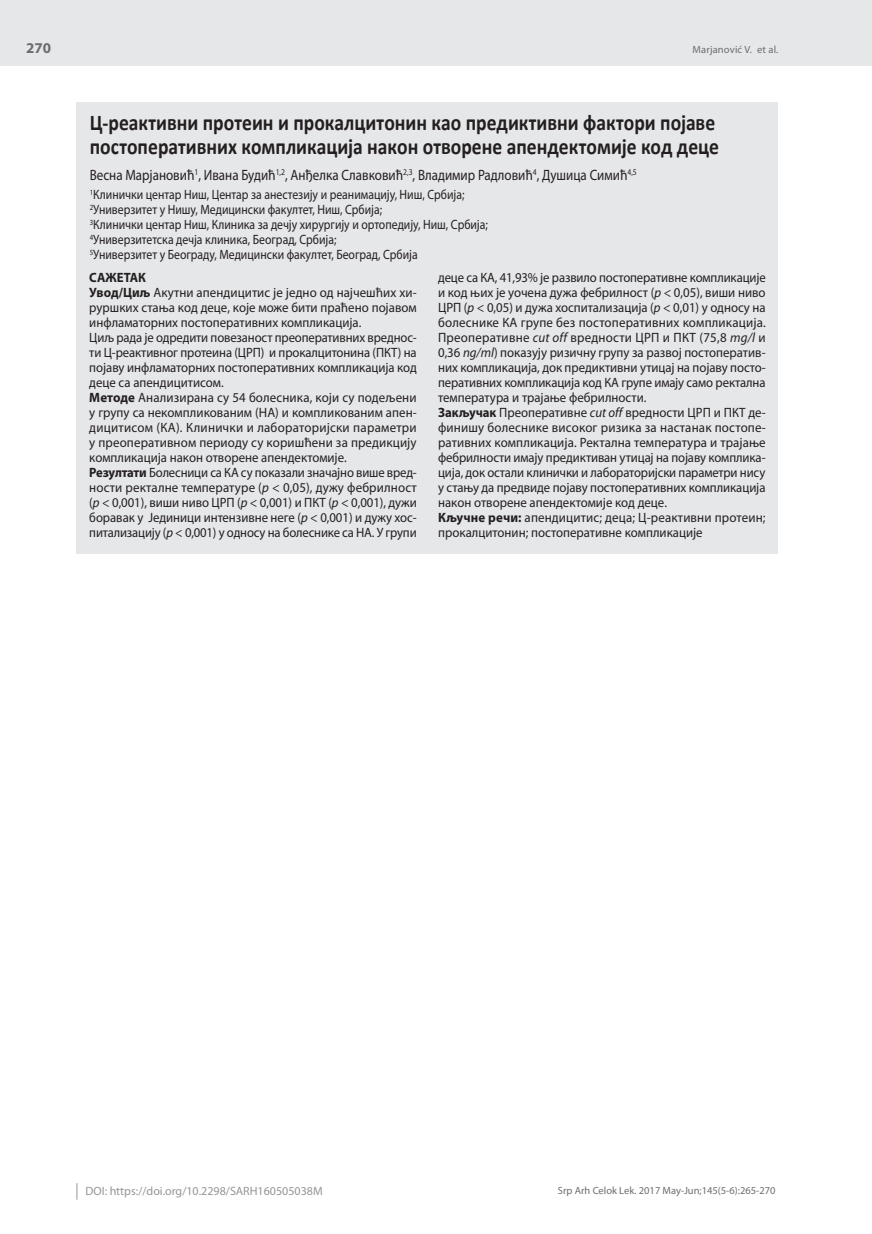
<style>
.page{position:relative;width:872px;height:1234px;background:#fff}
.page>*{position:absolute;margin:0;border:0;box-sizing:border-box;transform-origin:0 0}
.t1{font:700 22.5px/24px "Calibri";color:#231f20;scale:.87 1}
.t2{font:15px "Myriad Pro";color:#231f20;scale:.87 1}
.t3{font:700 15px "Myriad Pro";color:#6c6d70}
.t4{font:13.5px/15px "Myriad Pro";color:#231f20;scale:.94 1}
.t5{font:13.5px/15px "Myriad Pro";color:#231f20;scale:.95 1}
.t6{font:13.5px/15px "Myriad Pro";color:#231f20;scale:.87 1}
.t7{font:12px "Myriad Pro";color:#939598}
.t8{font:10.5px "Myriad Pro";color:#6c6d70}
.s1{font-weight:700}
.s2{font-style:italic}
</style>
<div class="page">
<div style="left:0;top:0;width:872px;height:66px;background:#e6e7e9"></div>
<svg style="left:77px;top:1183px;width:1px;height:16px"></svg>
<hr style="left:871px;top:0;width:1px;height:66px;background:#939598">
<div style="left:77px;top:102px;width:701px;height:451px;background:#e6e7e9"></div>
<p class="t3" style="left:26px;top:38px;width:26px">270</p>
<p class="t8" style="left:692px;top:43px;width:87px">Marjanović V. et al.</p>
<h1 class="t1" style="left:90px;top:110px;width:725px">Ц-реактивни протеин и прокалцитонин као предиктивни фактори појаве постоперативних компликација након отворене апендектомије код деце</h1>
<p class="t2" style="left:90px;top:166px;width:630px">Весна Марјановић<sup>1</sup>, Ивана Будић<sup>1,2</sup>, Анђелка Славковић<sup>2,3</sup>, Владимир Радловић<sup>4</sup>, Душица Симић<sup>4,5</sup></p>
<p class="t6" style="left:90px;top:187px;width:459px"><sup>1</sup>Клинички центар Ниш, Центар за анестезију и реанимацију, Ниш, Србија; <sup>2</sup>Универзитет у Нишу, Медицински факултет, Ниш, Србија;<br><sup>3</sup>Клинички центар Ниш, Клиника за дечју хирургију и ортопедију, Ниш, Србија; <sup>4</sup>Универзитетска дечја клиника, Београд, Србија;<br><sup>5</sup>Универзитет у Београду, Медицински факултет, Београд, Србија</p>
<p class="t5" style="left:89px;top:270px;width:346px"><span class="s1">САЖЕТАК<br>Увод/Циљ</span> Акутни апендицитис је једно од најчешћих хи&shy;руршких стања код деце, које може бити праћено појавом инфламаторних постоперативних компликација.<br>Циљ рада је одредити повезаност преоперативних вреднос&shy;ти Ц-реактивног протеина (ЦРП) и прокалцитонина (ПКТ) на појаву инфламаторних постоперативних компликација код деце са апендицитисом.<br><span class="s1">Методе</span> Анализирана су 54 болесника, који су подељени у групу са некомпликованим (НА) и компликованим апен&shy;дицитисом (КА). Клинички и лабораторијски параметри у преоперативном периоду су коришћени за предикцију компликација након отворене апендектомије.<br><span class="s1">Резултати</span> Болесници са КА су показали значајно више вред&shy;ности ректалне температуре (<span class="s2">p</span> &lt; 0,05), дужу фебрилност (<span class="s2">p</span> &lt; 0,001), виши ниво ЦРП (<span class="s2">p</span> &lt; 0,001) и ПКТ (<span class="s2">p</span> &lt; 0,001), дужи боравак у Јединици интензивне неге (<span class="s2">p</span> &lt; 0,001) и дужу хос&shy;питализацију (<span class="s2">p</span> &lt; 0,001) у односу на болеснике са НА. У групи</p>
<p class="t4" style="left:438px;top:270px;width:350px">деце са КА, 41,93% је развило постоперативне компликације и код њих је уочена дужа фебрилност (<span class="s2">p</span> &lt; 0,05), виши ниво ЦРП (<span class="s2">p</span> &lt; 0,05) и дужа хоспитализација (<span class="s2">p</span> &lt; 0,01) у односу на болеснике КА групе без постоперативних компликација.<br>Преоперативне <span class="s2">cut off</span> вредности ЦРП и ПКТ (75,8 <span class="s2">mg/l</span> и 0,36 <span class="s2">ng/ml</span>) показују ризичну групу за развој постоператив&shy;них компликација, док предиктивни утицај на појаву посто&shy;перативних компликација код КА групе имају само ректална температура и трајање фебрилности.<br><span class="s1">Закључак</span> Преоперативне <span class="s2">cut off</span> вредности ЦРП и ПКТ де&shy;финишу болеснике високог ризика за настанак постопе&shy;ративних компликација. Ректална температура и трајање фебрилности имају предиктиван утицај на појаву комплика&shy;ција, док остали клинички и лабораторијски параметри нису у стању да предвиде појаву постоперативних компликација након отворене апендектомије код деце.<br><span class="s1">Кључне речи:</span> апендицитис; деца; Ц-реактивни протеин; прокалцитонин; постоперативне компликације</p>
<p class="t7" style="left:86px;top:1183px;width:239px">DOI: https://doi.org/10.2298/SARH160505038M</p>
<p class="t8" style="left:558px;top:1184px;width:219px">Srp Arh Celok Lek. 2017 May-Jun;145(5-6):265-270</p>
</div>
